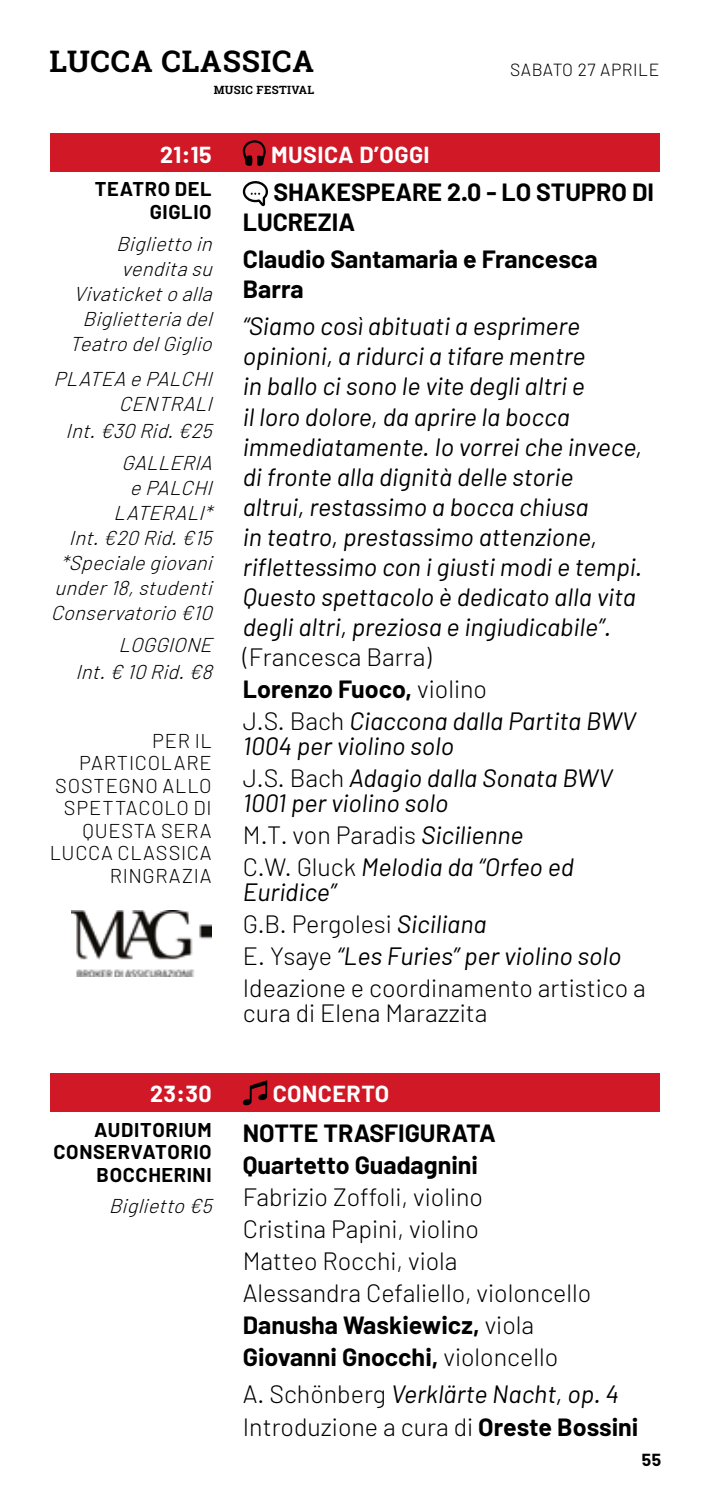
<style>
.page{position:relative;width:709px;height:1489px;background:#fff}
.page>*{position:absolute;margin:0;border:0;box-sizing:border-box;transform-origin:0 0}
.t1{font:700 30px "Roboto Slab";letter-spacing:.03em;color:#000}
.t2{font:italic 25px/30px "Barlow";color:#000}
.t3{font:300 25px/32px "Barlow";color:#000}
.t4{font:700 25px/30px "Barlow";color:#000}
.t5{font:700 23.25px "Barlow";letter-spacing:.02em;color:#fff}
.t6{font:italic 300 20px/25px "Barlow";color:#000;text-align:right}
.t7{font:300 20px/22.5px "Barlow";letter-spacing:.04em;color:#000;text-align:right}
.t8{font:700 20px/22.5px "Barlow";letter-spacing:.03em;color:#000;text-align:right}
.t9{font:300 17.5px "Barlow";letter-spacing:.03em;color:#000}
.t10{font:700 17.5px "Barlow";color:#000}
.t11{font:700 11.5px "Roboto Slab";letter-spacing:.03em;color:#000}
.s1{font-weight:700}
.s2{font-weight:400;font-style:italic}
.s3{font-weight:300;font-style:normal}
</style>
<div class="page">
<div style="left:50px;top:133px;width:609px;height:38px;background:#d01827"></div>
<svg style="left:242px;top:140px;width:24px;height:26px"></svg>
<svg style="left:242px;top:181px;width:26px;height:26px"></svg>
<div style="left:50px;top:1073px;width:609px;height:38px;background:#d01827"></div>
<svg style="left:243px;top:1080px;width:25px;height:25px"></svg>
<img style="left:72px;top:910px;width:140px;height:66px">
<p class="t1" style="left:50px;top:41px;width:266px">LUCCA CLASSICA</p>
<p class="t11" style="left:214px;top:82px;width:102px">MUSIC FESTIVAL</p>
<p class="t9" style="left:510px;top:59px;width:151px">SABATO 27 APRILE</p>
<p class="t5" style="left:160px;top:140px;width:53px">21:15</p>
<p class="t5" style="left:271px;top:140px;width:160px">MUSICA D’OGGI</p>
<p class="t4" style="left:243px;top:177px;width:413px;text-indent:31px">SHAKESPEARE 2.0 - LO STUPRO DI<br>LUCREZIA</p>
<p class="t4" style="left:243px;top:244px;width:356px">Claudio Santamaria e Francesca<br>Barra</p>
<p class="t2" style="left:243px;top:311px;width:401px">“Siamo così abituati a esprimere opinioni, a ridurci a tifare mentre<br>in ballo ci sono le vite degli altri e<br>il loro dolore, da aprire la bocca immediatamente. Io vorrei che invece, di fronte alla dignità delle storie<br>altrui, restassimo a bocca chiusa<br>in teatro, prestassimo attenzione, riflettessimo con i giusti modi e tempi.<br>Questo spettacolo è dedicato alla vita degli altri, preziosa e ingiudicabile”.</p>
<p class="t3" style="left:243px;top:640px;width:395px">(Francesca Barra)<br><span class="s1">Lorenzo Fuoco,</span> violino<br>J.S. Bach <span class="s2">Ciaccona dalla Partita BWV</span></p>
<p class="t2" style="left:243px;top:729px;width:371px;line-height:32px">1004 per violino solo<br><span class="s3">J.S. Bach</span> Adagio dalla Sonata BWV</p>
<p class="t2" style="left:243px;top:786px;width:332px;line-height:32px">1001 per violino solo<br><span class="s3">M.T. von Paradis</span> Sicilienne<br><span class="s3">C.W. Gluck</span> Melodia da “Orfeo ed</p>
<p class="t3" style="left:243px;top:875px;width:404px"><span class="s2">Euridice”<br></span>G.B. Pergolesi <span class="s2">Siciliana<br></span>E. Ysaye <span class="s2">“Les Furies” per violino solo<br></span>Ideazione e coordinamento artistico a</p>
<p class="t3" style="left:243px;top:996px;width:246px">cura di Elena Marazzita</p>
<p class="t8" style="left:95px;top:177px;width:118px">TEATRO DEL<br>GIGLIO</p>
<p class="t6" style="left:69px;top:230px;width:150px">Bigliettoin venditasu<br>Vivaticketoalla<br>Biglietteriadel<br>TeatrodelGiglio</p>
<p class="t6" style="left:54px;top:365px;width:166px">PLATEA ePALCHI<br>CENTRALI</p>
<p class="t6" style="left:66px;top:414px;width:154px;line-height:32px">Int.€30 Rid.€25<br>GALLERIA</p>
<p class="t6" style="left:51px;top:475px;width:169px">ePALCHI<br>LATERALI*<br>Int.€20 Rid.€15 *Specialegiovani under18,studenti<br>Conservatorio€10</p>
<p class="t6" style="left:75px;top:631px;width:144px;line-height:27px">LOGGIONE<br>Int.€ 10 Rid.€8</p>
<p class="t7" style="left:50px;top:729px;width:163px">PER IL<br>PARTICOLARE<br>SOSTEGNO ALLO<br>SPETTACOLO DI<br>QUESTA SERA<br>LUCCA CLASSICA<br>RINGRAZIA</p>
<p class="t5" style="left:150px;top:1078px;width:63px">23:30</p>
<p class="t5" style="left:273px;top:1078px;width:118px">CONCERTO</p>
<p class="t8" style="left:53px;top:1118px;width:160px">AUDITORIUM<br>CONSERVATORIO<br>BOCCHERINI</p>
<p class="t6" style="left:109px;top:1192px;width:111px">Biglietto€5</p>
<p class="t4" style="left:243px;top:1116px;width:254px;line-height:32px">NOTTE TRASFIGURATA<br>Quartetto Guadagnini</p>
<p class="t3" style="left:243px;top:1180px;width:350px">Fabrizio Zoffoli, violino<br>Cristina Papini, violino<br>Matteo Rocchi, viola<br>Alessandra Cefaliello, violoncello<br><span class="s1">Danusha Waskiewicz,</span> viola<br><span class="s1">Giovanni Gnocchi,</span> violoncello</p>
<p class="t3" style="left:243px;top:1377px;width:397px">A. Schönberg <span class="s2">Verklärte Nacht, op. 4<br></span>Introduzione a cura di <span class="s1">Oreste Bossini</span></p>
<p class="t10" style="left:642px;top:1448px;width:21px">55</p>
</div>
